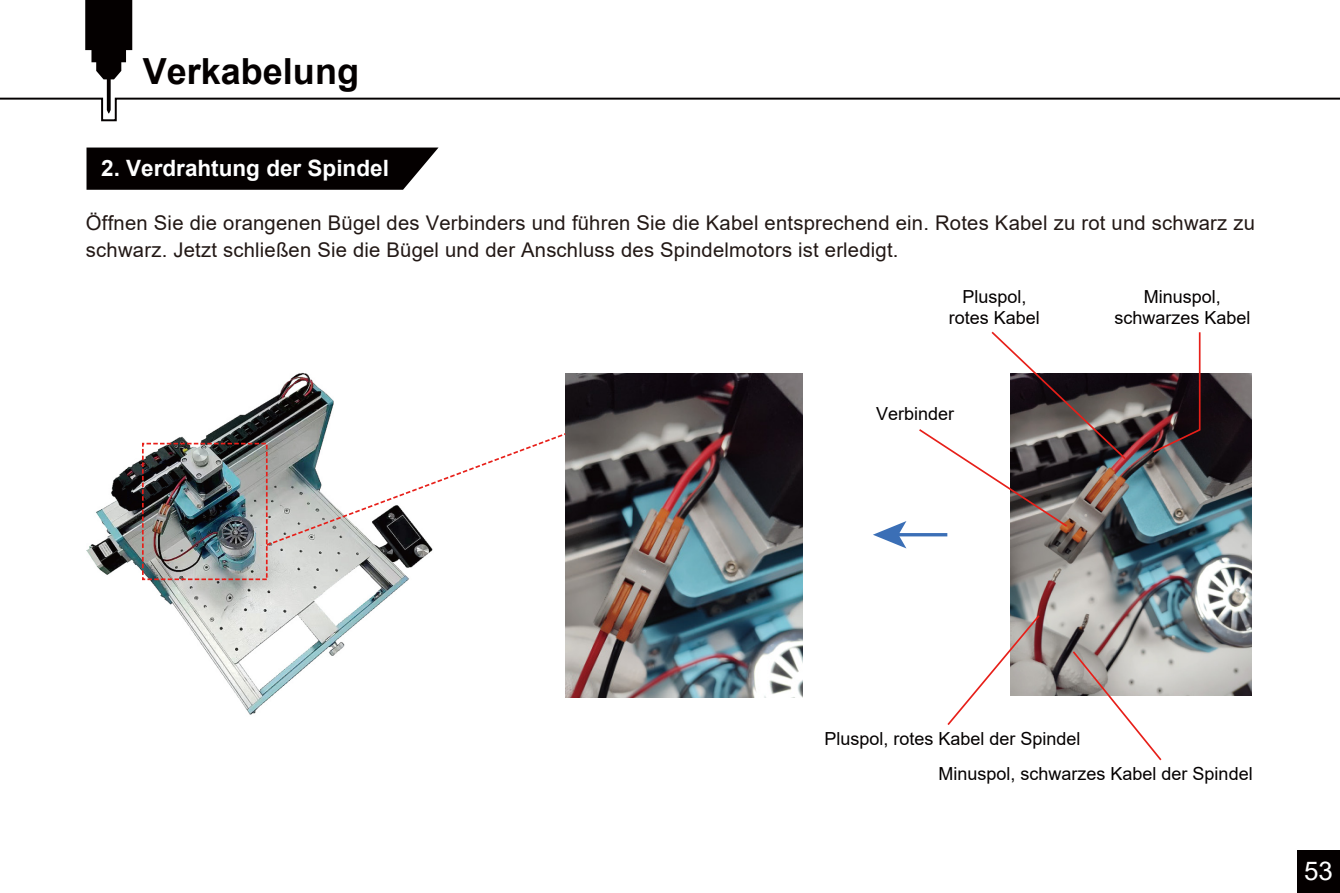
<style>
.page{position:relative;width:1340px;height:893px;background:#fff}
.page>*{position:absolute;margin:0;border:0;box-sizing:border-box;transform-origin:0 0}
.t1{font:700 36px "Arial";color:#040000}
.t2{font:25.88px "Arial";color:#fff}
.t3{font:700 22.5px "Arial";color:#fff}
.t4{font:20.25px/27px "Arial";letter-spacing:.01em;color:#221815}
.t5{font:18px/21.6px "Arial";color:#040000;text-align:center}
</style>
<div class="page">
<svg style="left:86px;top:148px;width:352px;height:42px;background:#120e0e"></svg>
<div style="left:1297px;top:850px;width:42px;height:43px;background:#040000"></div>
<svg style="left:0;top:0;width:1339px;height:122px"></svg>
<hr style="left:896px;top:533px;width:51px;height:3px;background:#3b6fb6">
<svg style="left:873px;top:521px;width:33px;height:27px"></svg>
<img style="left:565px;top:374px;width:237px;height:323px">
<img style="left:1010px;top:374px;width:241px;height:322px">
<img style="left:86px;top:372px;width:347px;height:343px">
<div style="left:142px;top:443px;width:125px;height:137px;border:2px dashed #e71f19"></div>
<svg style="left:264px;top:432px;width:303px;height:115px"></svg>
<svg style="left:919px;top:331px;width:208px;height:197px"></svg>
<svg style="left:947px;top:613px;width:94px;height:112px"></svg>
<svg style="left:1071px;top:649px;width:92px;height:112px"></svg>
<svg style="left:1151px;top:332px;width:50px;height:122px"></svg>
<h1 class="t1" style="left:143px;top:46px;width:218px">Verkabelung</h1>
<p class="t3" style="left:101px;top:152px;width:289px">2. Verdrahtung der Spindel</p>
<p class="t4" style="left:86px;top:209px;width:1170px">Öffnen Sie die orangenen Bügel des Verbinders und führen Sie die Kabel entsprechend ein. Rotes Kabel zu rot und schwarz zu schwarz. Jetzt schließen Sie die Bügel und der Anschluss des Spindelmotors ist erledigt.</p>
<p class="t5" style="left:1114px;top:285px;width:137px">Minuspol, schwarzes Kabel</p>
<p class="t5" style="left:948px;top:285px;width:92px">Pluspol, rotes Kabel</p>
<p class="t5" style="left:876px;top:403px;width:79px">Verbinder</p>
<p class="t5" style="left:938px;top:721px;width:315px;line-height:34.4px;text-align:left;text-indent:-114px">Pluspol, rotes Kabel der Spindel<br>Minuspol, schwarzes Kabel der Spindel</p>
<p class="t2" style="left:1304px;top:853px;width:30px">53</p>
</div>
